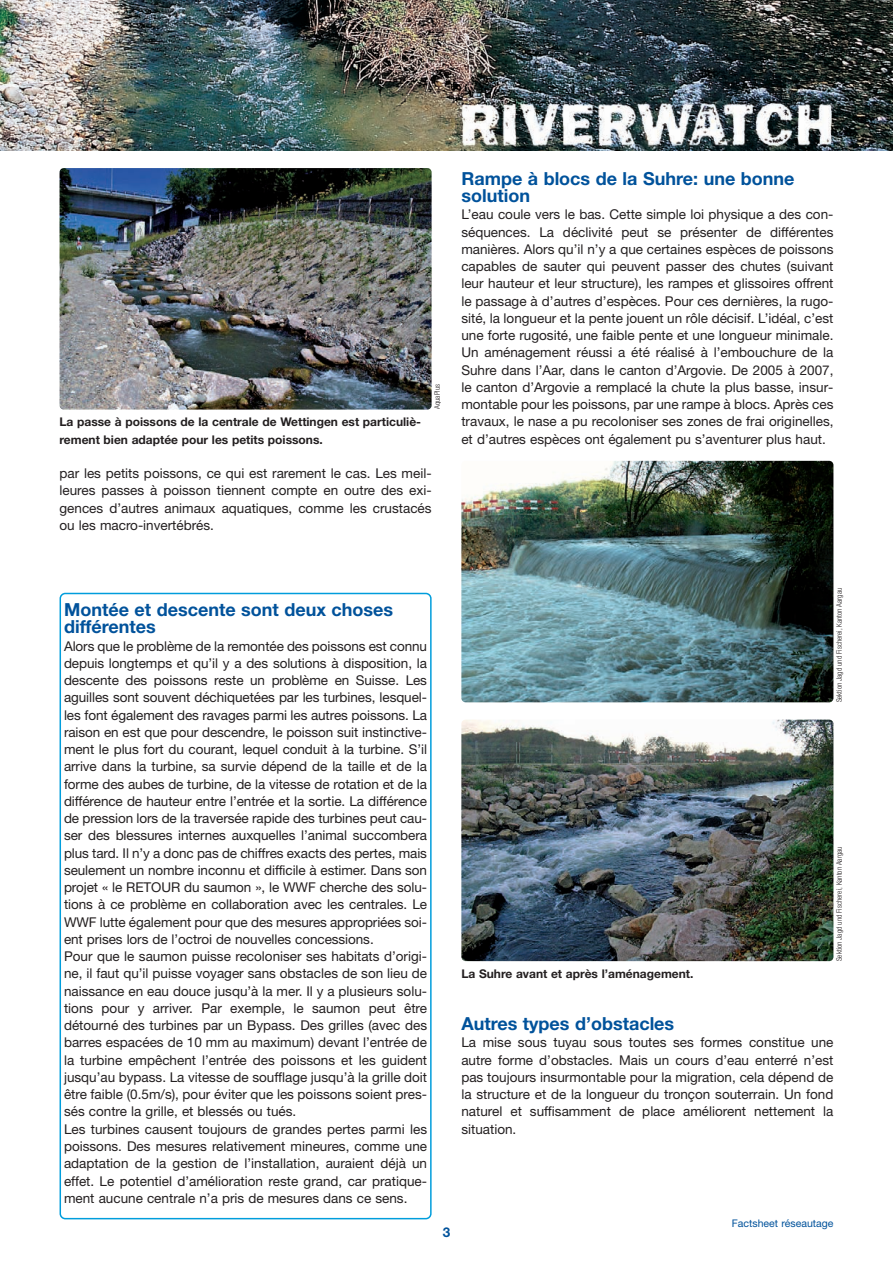
<style>
.page{position:relative;width:893px;height:1263px;background:#fff}
.page>*{position:absolute;margin:0;border:0;box-sizing:border-box;transform-origin:0 0}
.t1{font:700 18px/17.2px "Helvetica Neue";color:#01529b}
.t2{font:13.5px/17.2px "Helvetica Neue";letter-spacing:-.005em;color:#231f20;text-align:justify}
.t3{font:700 13.5px "Helvetica Neue";color:#01529b}
.t4{font:700 12px/17.2px "Helvetica Neue";color:#231f20}
.t5{font:10.5px "Helvetica Neue";color:#01529b}
.t6{font:300 condensed 7.5px "Helvetica Neue";color:#231f20}
</style>
<div class="page">
<img style="left:0;top:0;width:893px;height:150px">
<img style="left:60px;top:168px;width:372px;height:242px;border-radius:4px">
<img style="left:461px;top:461px;width:372px;height:241px;border-radius:4px">
<img style="left:461px;top:720px;width:372px;height:241px;border-radius:4px">
<svg style="left:60px;top:593px;width:372px;height:626px"></svg>
<p class="t4" style="left:60px;top:414px;width:363px">La passe à poissons de la centrale de Wettingen est particuliè&shy;rement bien adaptée pour les petits poissons.</p>
<p class="t6" style="left:435px;top:409px;width:26px;rotate:-90deg">AquaPlus</p>
<p class="t2" style="left:60px;top:466px;width:374px">par les petits poissons, ce qui est rarement le cas. Les meil&shy;leures passes à poisson tiennent compte en outre des exi&shy;gences d’autres animaux aquatiques, comme les crustacés ou les macro-invertébrés.</p>
<h1 class="t1" style="left:461px;top:171px;width:335px">Rampe à blocs de la Suhre: une bonne solution</h1>
<p class="t2" style="left:461px;top:207px;width:374px">L’eau coule vers le bas. Cette simple loi physique a des con&shy;séquences. La déclivité peut se présenter de différentes manières. Alors qu’il n’y a que certaines espèces de poissons capables de sauter qui peuvent passer des chutes (suivant leur hauteur et leur structure), les rampes et glissoires offrent le passage à d’autres d’espèces. Pour ces dernières, la rugo&shy;sité, la longueur et la pente jouent un rôle décisif. L’idéal, c’est une forte rugosité, une faible pente et une longueur minimale.<br>Un aménagement réussi a été réalisé à l’embouchure de la Suhre dans l’Aar, dans le canton d’Argovie. De 2005 à 2007, le canton d’Argovie a remplacé la chute la plus basse, insur&shy;montable pour les poissons, par une rampe à blocs. Après ces travaux, le nase a pu recoloniser ses zones de frai originelles, et d’autres espèces ont également pu s’aventurer plus haut.</p>
<h1 class="t1" style="left:64px;top:603px;width:331px">Montée et descente sont deux choses différentes</h1>
<p class="t2" style="left:64px;top:638px;width:365px;text-align:left">Alors que le problème de la remontée des poissons est connu depuis longtemps et qu’il y a des solutions à disposition, la descente des poissons reste un problème en Suisse. Les aguilles sont souvent déchiquetées par les turbines, lesquel&shy;les font également des ravages parmi les autres poissons. La raison en est que pour descendre, le poisson suit instinctive&shy;ment le plus fort du courant, lequel conduit à la turbine. S’il arrive dans la turbine, sa survie dépend de la taille et de la forme des aubes de turbine, de la vitesse de rotation et de la différence de hauteur entre l’entrée et la sortie. La différence de pression lors de la traversée rapide des turbines peut cau&shy;ser des blessures internes auxquelles l’animal succombera plus tard. Il n’y a donc pas de chiffres exacts des pertes, mais seulement un nombre inconnu et difficile à estimer. Dans son projet « le RETOUR du saumon », le WWF cherche des solu&shy;tions à ce problème en collaboration avec les centrales. Le WWF lutte également pour que des mesures appropriées soi&shy;ent prises lors de l’octroi de nouvelles concessions.<br>Pour que le saumon puisse recoloniser ses habitats d’origi&shy;ne, il faut qu’il puisse voyager sans obstacles de son lieu de naissance en eau douce jusqu’à la mer. Il y a plusieurs solu&shy;tions pour y arriver. Par exemple, le saumon peut être détourné des turbines par un Bypass. Des grilles (avec des barres espacées de 10 mm au maximum) devant l’entrée de la turbine empêchent l’entrée des poissons et les guident jusqu’au bypass. La vitesse de soufflage jusqu’à la grille doit être faible (0.5m/s), pour éviter que les poissons soient pres&shy;sés contre la grille, et blessés ou tués.<br>Les turbines causent toujours de grandes pertes parmi les poissons. Des mesures relativement mineures, comme une adaptation de la gestion de l’installation, auraient déjà un effet. Le potentiel d’amélioration reste grand, car pratique&shy;ment aucune centrale n’a pris de mesures dans ce sens.</p>
<p class="t6" style="left:836px;top:702px;width:116px;rotate:-90deg">Sektion Jagd und Fischerei, Kanton Aargau</p>
<p class="t4" style="left:461px;top:966px;width:234px">La Suhre avant et après l’aménagement.</p>
<p class="t6" style="left:836px;top:961px;width:116px;rotate:-90deg">Sektion Jagd und Fischerei, Kanton Aargau</p>
<h1 class="t1" style="left:461px;top:1017px;width:214px">Autres types d’obstacles</h1>
<p class="t2" style="left:461px;top:1035px;width:374px">La mise sous tuyau sous toutes ses formes constitue une autre forme d’obstacles. Mais un cours d’eau enterré n’est pas toujours insurmontable pour la migration, cela dépend de la structure et de la longueur du tronçon souterrain. Un fond naturel et suffisamment de place améliorent nettement la situation.</p>
<p class="t3" style="left:443px;top:1227px;width:9px">3</p>
<p class="t5" style="left:732px;top:1219px;width:103px">Factsheet réseautage</p>
</div>
